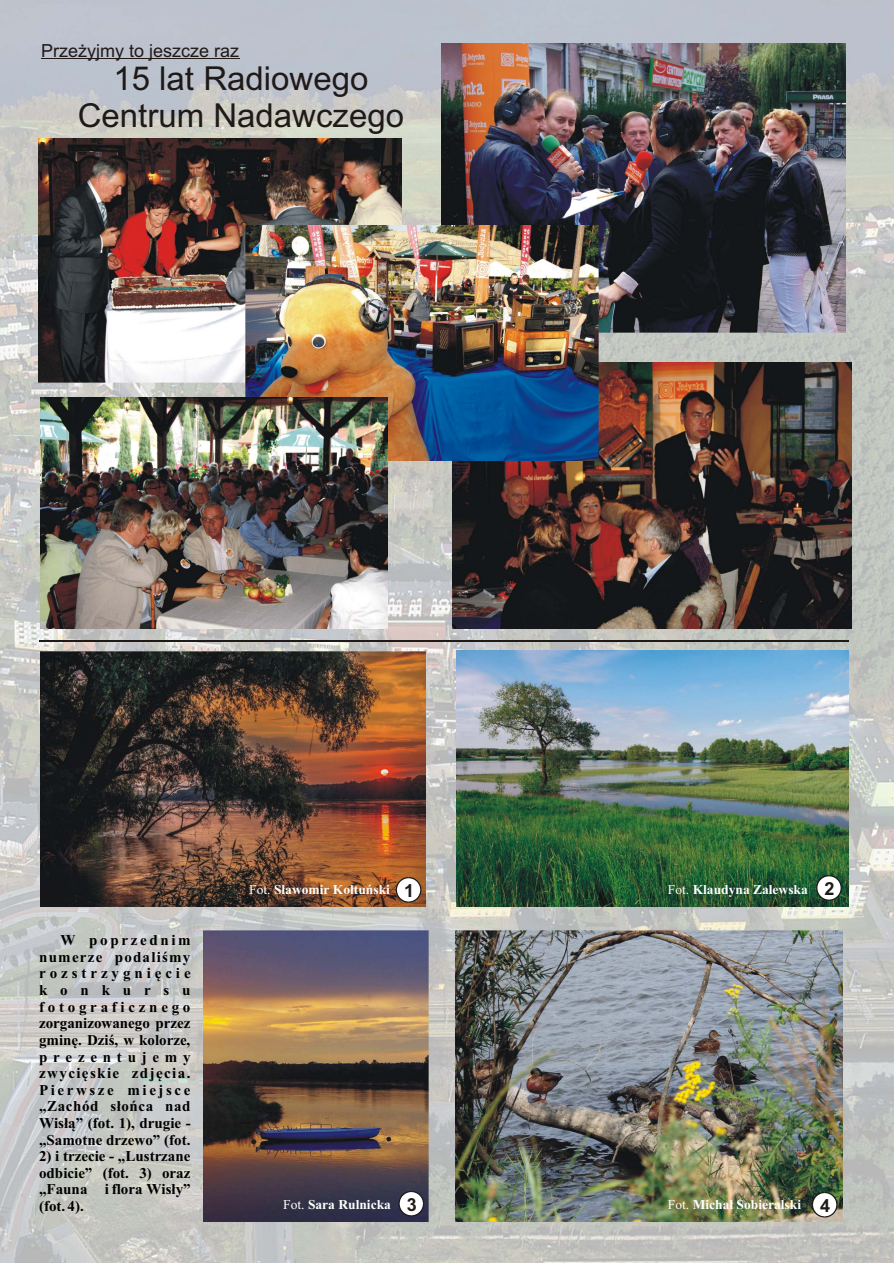
<style>
.page{position:relative;width:894px;height:1263px;background:#fff}
.page>*{position:absolute;margin:0;border:0;box-sizing:border-box;transform-origin:0 0}
.t1{font:33px/36.9px "Arial CE";color:#1f1a17;text-align:center}
.t2{font:18px "Arial CE";color:#1f1a17}
.t3{font:700 15px/16.6px "Times New Roman CE";color:#000;text-align:justify}
.t4{font:700 13.5px "Times New Roman CE";color:#fff}
.s1{font-weight:400}
.s2{font-family:"Arial CE";font-size:18px;color:#1f1a17}
</style>
<div class="page">
<img style="left:0;top:0;width:894px;height:1263px">
<img style="left:457px;top:650px;width:392px;height:257px">
<img style="left:41px;top:652px;width:384px;height:255px">
<img style="left:456px;top:931px;width:387px;height:290px">
<img style="left:204px;top:931px;width:225px;height:291px">
<hr style="left:39px;top:640px;width:810px;height:2px;background:#1f1a17">
<svg style="left:396px;top:877px;width:25px;height:26px"></svg>
<svg style="left:398px;top:1191px;width:26px;height:26px"></svg>
<svg style="left:816px;top:875px;width:26px;height:26px"></svg>
<svg style="left:812px;top:1192px;width:26px;height:26px"></svg>
<img style="left:39px;top:138px;width:362px;height:245px">
<img style="left:441px;top:43px;width:405px;height:290px">
<img style="left:453px;top:363px;width:398px;height:266px">
<img style="left:245px;top:226px;width:353px;height:235px">
<img style="left:40px;top:397px;width:348px;height:232px">
<hr style="left:41px;top:58px;width:198px;height:1px;background:#1f1a17">
<p class="t2" style="left:41px;top:44px;width:200px">Prze¿yjmy to jeszcze raz</p>
<h1 class="t1" style="left:78px;top:63px;width:328px">15 lat Radiowego<br>Centrum Nadawczego</h1>
<p class="t3" style="left:39px;top:933px;width:153px;text-indent:21px">W poprzednim numerze podaliœmy rozstrzygniêcie konkursu fotograficznego zorganizowanego przez gminê. Dziœ, w kolorze, prezentujemy zwyciêskie zdjêcia.<br>Pierwsze miejsce „Zachód s³oñca nad Wis³¹” (fot. 1), drugie - „Samotne drzewo” (fot.</p>
<p class="t3" style="left:39px;top:1149px;width:153px">2) i trzecie - „Lustrzane odbicie” (fot. 3) oraz „Fauna i flora Wis³y” (fot. 4).</p>
<p class="t4" style="left:249px;top:885px;width:166px"><span class="s1">Fot.</span> S³awomir Ko³tuñski <span class="s2">1</span></p>
<p class="t4" style="left:283px;top:1200px;width:135px"><span class="s1">Fot.</span> Sara Rulnicka <span class="s2">3</span></p>
<p class="t4" style="left:668px;top:885px;width:168px"><span class="s1">Fot.</span> Klaudyna Zalewska <span class="s2">2</span></p>
<p class="t4" style="left:668px;top:1200px;width:164px"><span class="s1">Fot.</span> Micha³ Sobieralski <span class="s2">4</span></p>
</div>
